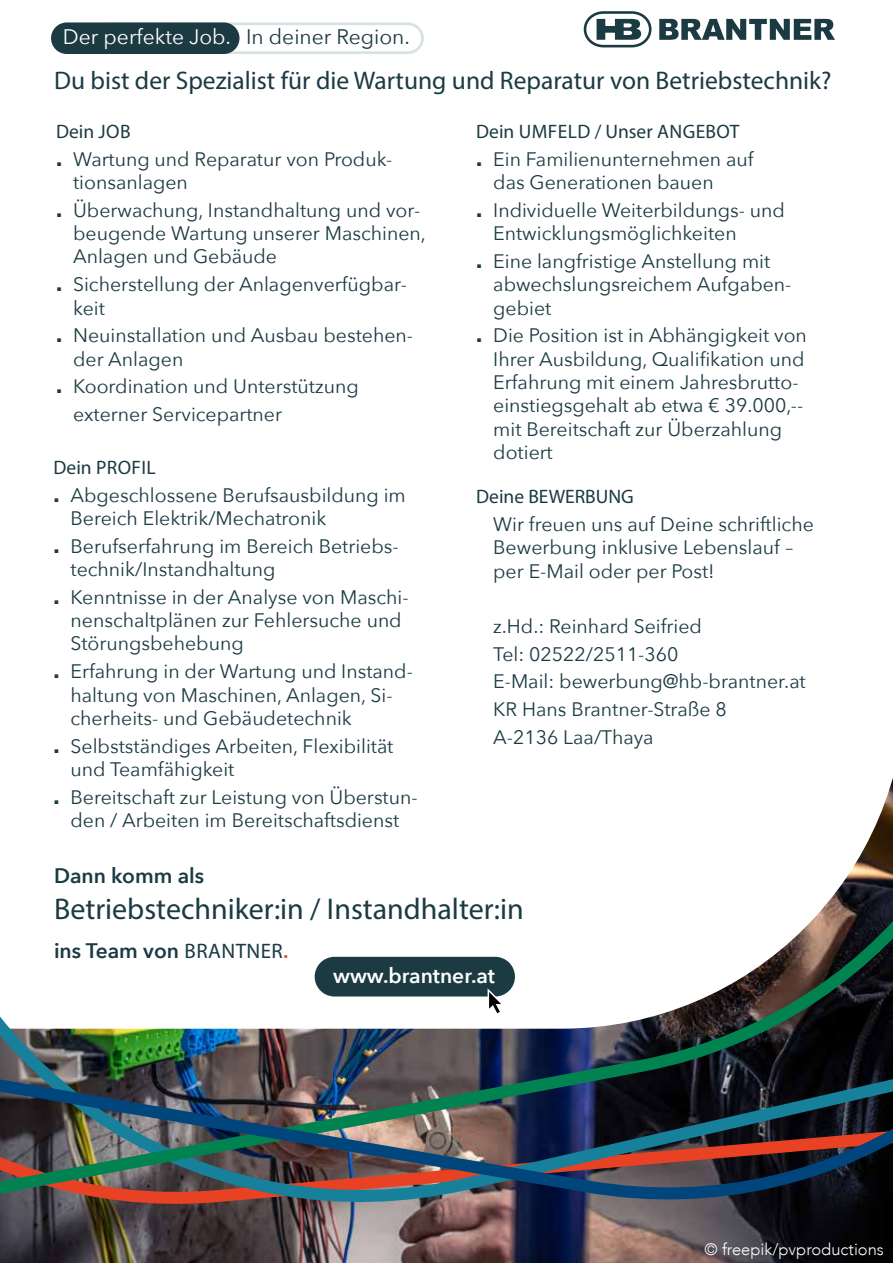
<style>
.page{position:relative;width:893px;height:1263px;background:#fff}
.page>*{position:absolute;margin:0;border:0;box-sizing:border-box;transform-origin:0 0}
.t1{font:30px "Myriad Pro";color:#1b3a42}
.t2{font:25.5px "Myriad Pro";color:#1b3a42}
.t3{font:600 21px "Avenir Next";color:#1b3a42}
.t4{font:21px "Avenir Next";color:#fff}
.t5{font:600 21px "Avenir Next";color:#fff}
.t6{font:19.5px/23.4px "Avenir Next";color:#1b3a42}
.t7{font:19.5px "Myriad Pro";letter-spacing:.005em;color:#1b3a42}
.t8{font:300 16.5px "Avenir";color:#fff}
.s1{color:#1b3a42}
.s2{font-family:"Helvetica Neue LT Std";font-weight:800}
.s3{font-family:"Myriad Pro";font-weight:400}
.s4{color:#e84124}
</style>
<div class="page">
<img style="left:0;top:1230px;width:893px;height:33px">
<img style="left:0;top:778px;width:893px;height:452px">
<div style="left:98px;top:22px;width:326px;height:32px;border:3px solid #d8e1e5;border-radius:14px"></div>
<div style="left:51px;top:22px;width:188px;height:32px;background:#1b3a42;border-radius:16px"></div>
<div style="left:315px;top:957px;width:200px;height:39px;background:#1b3a42;border-radius:20px"></div>
<svg style="left:488px;top:989px;width:17px;height:26px"></svg>
<svg style="left:659px;top:19px;width:176px;height:21px"></svg>
<svg style="left:584px;top:11px;width:67px;height:36px"></svg>
<p class="t4" style="left:63px;top:19px;width:349px">Der perfekte Job. <span class="s1">In deiner Region.</span></p>
<h2 class="t2" style="left:54px;top:64px;width:779px">Du bist der Spezialist für die Wartung und Reparatur von Betriebstechnik?</h2>
<p class="t7" style="left:56px;top:119px;width:76px">Dein JOB</p>
<p class="t6" style="left:73px;top:146px;width:321px;text-indent:-17px"><span class="s2">.</span> Wartung und Reparatur von Produk&shy;tionsanlagen</p>
<p class="t6" style="left:73px;top:197px;width:354px;text-indent:-17px"><span class="s2">.</span> Überwachung, Instandhaltung und vor&shy;beugende Wartung unserer Maschinen,<br>Anlagen und Gebäude</p>
<p class="t6" style="left:73px;top:272px;width:335px;text-indent:-17px"><span class="s2">.</span> Sicherstellung der Anlagenverfügbar&shy;keit</p>
<p class="t6" style="left:73px;top:323px;width:342px;text-indent:-17px"><span class="s2">.</span> Neuinstallation und Ausbau bestehen&shy;der Anlagen</p>
<p class="t6" style="left:73px;top:372px;width:287px;line-height:27.6px;text-indent:-17px"><span class="s2">.</span> Koordination und Unterstützung externer Servicepartner</p>
<p class="t7" style="left:476px;top:119px;width:265px">Dein UMFELD / Unser ANGEBOT</p>
<p class="t6" style="left:493px;top:146px;width:262px;text-indent:-17px"><span class="s2">.</span> Ein Familienunternehmen auf das Generationen bauen</p>
<p class="t6" style="left:493px;top:197px;width:293px;text-indent:-17px"><span class="s2">.</span> Individuelle Weiterbildungs- und<br>Entwicklungsmöglichkeiten</p>
<p class="t6" style="left:493px;top:248px;width:300px;text-indent:-17px"><span class="s2">.</span> Eine langfristige Anstellung mit abwechslungsreichem Aufgaben&shy;gebiet</p>
<p class="t6" style="left:493px;top:323px;width:315px;text-indent:-17px"><span class="s2">.</span> Die Position ist in Abhängigkeit von<br>Ihrer Ausbildung, Qualifikation und<br>Erfahrung mit einem Jahresbrutto&shy;einstiegsgehalt ab etwa € 39.000,-- mit Bereitschaft zur Überzahlung dotiert</p>
<p class="t7" style="left:54px;top:455px;width:104px">Dein PROFIL</p>
<p class="t6" style="left:71px;top:482px;width:337px;text-indent:-17px"><span class="s2">.</span> Abgeschlossene Berufsausbildung im<br>Bereich Elektrik/Mechatronik</p>
<p class="t6" style="left:71px;top:533px;width:330px;text-indent:-17px"><span class="s2">.</span> Berufserfahrung im Bereich Betriebs&shy;technik/Instandhaltung</p>
<p class="t6" style="left:71px;top:584px;width:340px;text-indent:-17px"><span class="s2">.</span> Kenntnisse in der Analyse von Maschi&shy;nenschaltplänen zur Fehlersuche und<br>Störungsbehebung</p>
<p class="t6" style="left:71px;top:659px;width:344px;text-indent:-17px"><span class="s2">.</span> Erfahrung in der Wartung und Instand&shy;haltung von Maschinen, Anlagen, Si&shy;cherheits- und Gebäudetechnik</p>
<p class="t6" style="left:71px;top:733px;width:324px;text-indent:-17px"><span class="s2">.</span> Selbstständiges Arbeiten, Flexibilität und Teamfähigkeit</p>
<p class="t6" style="left:54px;top:784px;width:366px;text-align:center"><span class="s2">.</span> Bereitschaft zur Leistung von Überstun&shy;den / Arbeiten im Bereitschaftsdienst</p>
<p class="t7" style="left:476px;top:485px;width:159px">Deine BEWERBUNG</p>
<p class="t6" style="left:493px;top:511px;width:322px">Wir freuen uns auf Deine schriftliche<br>Bewerbung inklusive Lebenslauf – per E-Mail oder per Post!</p>
<p class="t6" style="left:493px;top:611px;width:314px;line-height:27.6px">z.Hd.: Reinhard Seifried<br>Tel: 02522/2511-360<br>E-Mail: bewerbung@hb-brantner.at<br>KR Hans Brantner-Straße 8<br>A-2136 Laa/Thaya</p>
<p class="t3" style="left:54px;top:858px;width:152px">Dann komm als</p>
<h1 class="t1" style="left:54px;top:891px;width:471px">Betriebstechniker:in / Instandhalter:in</h1>
<p class="t3" style="left:54px;top:933px;width:236px">ins Team von <span class="s3">BRANTNER</span><span class="s4">.</span></p>
<p class="t5" style="left:333px;top:957px;width:163px">www.brantner.at</p>
<p class="t8" style="left:704px;top:1239px;width:181px">© freepik/pvproductions</p>
</div>
